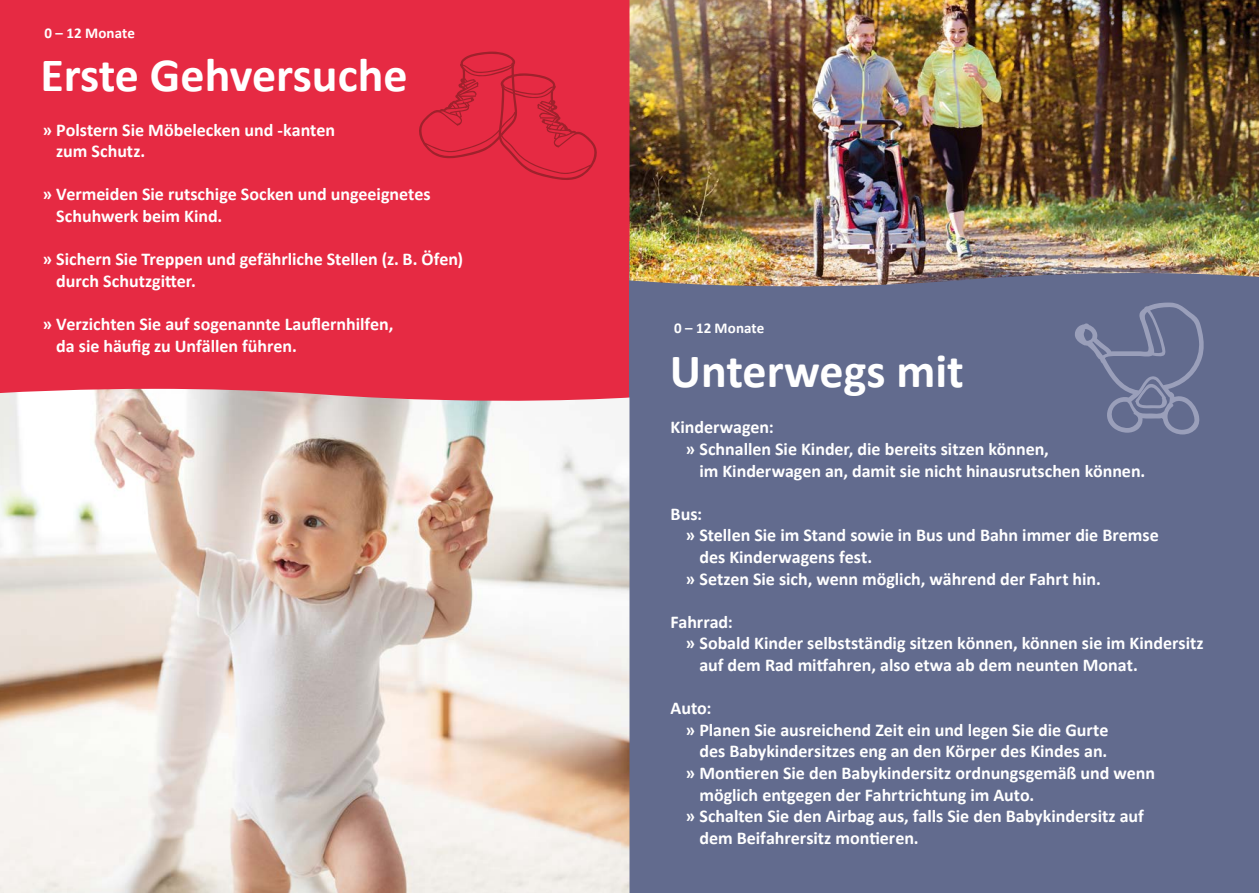
<style>
.page{position:relative;width:1259px;height:893px;background:#fff}
.page>*{position:absolute;margin:0;border:0;box-sizing:border-box;transform-origin:0 0}
.t1{font:700 48px "Calibri";color:#fff}
.t2{font:700 18px/21.6px "Calibri";color:#fff}
.t3{font:700 15px "Calibri";letter-spacing:.005em;color:#fff}
</style>
<div class="page">
<div style="left:0;top:0;width:636px;height:423px;background:#e62a43"></div>
<div style="left:629px;top:241px;width:630px;height:652px;background:#626b8e"></div>
<img style="left:0;top:389px;width:629px;height:504px">
<svg style="left:419px;top:52px;width:178px;height:128px"></svg>
<svg style="left:1075px;top:303px;width:129px;height:131px"></svg>
<img style="left:629px;top:0;width:630px;height:287px">
<p class="t3" style="left:45px;top:23px;width:92px">0 – 12 Monate</p>
<h1 class="t1" style="left:40px;top:41px;width:369px">Erste Gehversuche</h1>
<p class="t2" style="left:56px;top:118px;width:280px;text-indent:-14px">» Polstern Sie Möbelecken und -kanten zum Schutz.</p>
<p class="t2" style="left:56px;top:183px;width:376px;text-indent:-14px">» Vermeiden Sie rutschige Socken und ungeeignetes<br>Schuhwerk beim Kind.</p>
<p class="t2" style="left:56px;top:248px;width:408px;text-indent:-14px">» Sichern Sie Treppen und gefährliche Stellen (z. B. Öfen) durch Schutzgitter.</p>
<p class="t2" style="left:56px;top:312px;width:338px;text-indent:-14px">» Verzichten Sie auf sogenannte Lauflernhilfen, da sie häufig zu Unfällen führen.</p>
<p class="t3" style="left:674px;top:317px;width:92px">0 – 12 Monate</p>
<h1 class="t1" style="left:670px;top:337px;width:295px">Unterwegs mit</h1>
<p class="t2" style="left:670px;top:416px;width:105px">Kinderwagen:</p>
<p class="t2" style="left:685px;top:437px;width:365px">» Schnallen Sie Kinder, die bereits sitzen können,</p>
<p class="t2" style="left:699px;top:459px;width:447px">im Kinderwagen an, damit sie nicht hinausrutschen können.</p>
<p class="t2" style="left:670px;top:502px;width:33px">Bus:</p>
<p class="t2" style="left:685px;top:524px;width:475px">» Stellen Sie im Stand sowie in Bus und Bahn immer die Bremse</p>
<p class="t2" style="left:699px;top:545px;width:174px">des Kinderwagens fest.</p>
<p class="t2" style="left:685px;top:567px;width:417px">» Setzen Sie sich, wenn möglich, während der Fahrt hin.</p>
<p class="t2" style="left:670px;top:610px;width:64px">Fahrrad:</p>
<p class="t2" style="left:685px;top:632px;width:519px">» Sobald Kinder selbstständig sitzen können, können sie im Kindersitz</p>
<p class="t2" style="left:699px;top:653px;width:440px">auf dem Rad mitfahren, also etwa ab dem neunten Monat.</p>
<p class="t2" style="left:670px;top:697px;width:42px">Auto:</p>
<p class="t2" style="left:685px;top:718px;width:424px">» Planen Sie ausreichend Zeit ein und legen Sie die Gurte</p>
<p class="t2" style="left:699px;top:740px;width:409px">des Babykindersitzes eng an den Körper des Kindes an.</p>
<p class="t2" style="left:685px;top:761px;width:471px">» Montieren Sie den Babykindersitz ordnungsgemäß und wenn</p>
<p class="t2" style="left:699px;top:783px;width:336px">möglich entgegen der Fahrtrichtung im Auto.</p>
<p class="t2" style="left:685px;top:805px;width:460px">» Schalten Sie den Airbag aus, falls Sie den Babykindersitz auf</p>
<p class="t2" style="left:699px;top:826px;width:221px">dem Beifahrersitz montieren.</p>
</div>
